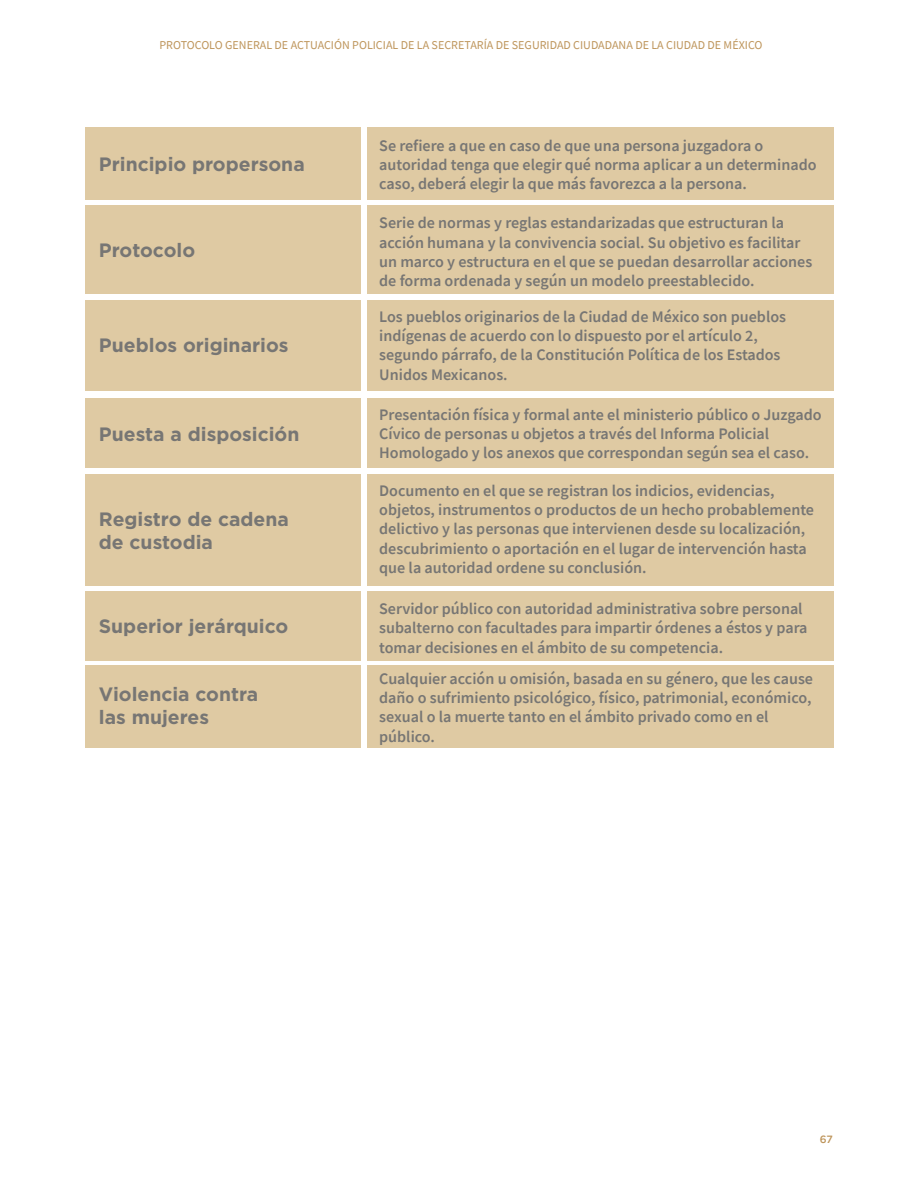
<style>
.page{position:relative;width:918px;height:1188px;background:#fff}
.page>*{position:absolute;margin:0;border:0;box-sizing:border-box;transform-origin:0 0}
.t1{font:700 19.35px/23.2px "Gotham";color:#777674}
.t2{font:600 16.05px/19.4px "Source Sans Pro";color:#777674}
.t3{font:12px "Source Sans Pro";color:#be955b}
.t4{font:500 10.5px "Gotham";color:#be955b}
</style>
<div class="page">
<div style="left:85px;top:128px;width:275px;height:72px;background:#dfcaa3"></div>
<div style="left:367px;top:128px;width:466px;height:72px;background:#dfcaa3"></div>
<div style="left:85px;top:205px;width:275px;height:89px;background:#dfcaa3"></div>
<div style="left:367px;top:205px;width:466px;height:89px;background:#dfcaa3"></div>
<div style="left:85px;top:300px;width:275px;height:90px;background:#dfcaa3"></div>
<div style="left:367px;top:300px;width:466px;height:90px;background:#dfcaa3"></div>
<div style="left:85px;top:398px;width:275px;height:70px;background:#dfcaa3"></div>
<div style="left:367px;top:398px;width:466px;height:70px;background:#dfcaa3"></div>
<div style="left:85px;top:475px;width:275px;height:111px;background:#dfcaa3"></div>
<div style="left:367px;top:475px;width:466px;height:111px;background:#dfcaa3"></div>
<div style="left:85px;top:591px;width:275px;height:69px;background:#dfcaa3"></div>
<div style="left:367px;top:591px;width:466px;height:69px;background:#dfcaa3"></div>
<div style="left:85px;top:665px;width:275px;height:83px;background:#dfcaa3"></div>
<div style="left:367px;top:665px;width:466px;height:83px;background:#dfcaa3"></div>
<p class="t3" style="left:159px;top:37px;width:605px">PROTOCOLO GENERAL DE ACTUACIÓN POLICIAL DE LA SECRETARÍA DE SEGURIDAD CIUDADANA DE LA CIUDAD DE MÉXICO</p>
<p class="t1" style="left:99px;top:152px;width:207px">Principio propersona</p>
<p class="t1" style="left:99px;top:238px;width:98px">Protocolo</p>
<p class="t1" style="left:99px;top:333px;width:191px">Pueblos originarios</p>
<p class="t1" style="left:99px;top:422px;width:202px">Puesta a disposición</p>
<p class="t1" style="left:99px;top:507px;width:191px">Registro de cadena de custodia</p>
<p class="t1" style="left:99px;top:614px;width:191px">Superior jerárquico</p>
<p class="t1" style="left:99px;top:682px;width:161px">Violencia contra las mujeres</p>
<p class="t2" style="left:379px;top:136px;width:439px">Se refiere a que en caso de que una persona juzgadora o autoridad tenga que elegir qué norma aplicar a un determinado caso, deberá elegir la que más favorezca a la persona.</p>
<p class="t2" style="left:379px;top:213px;width:435px">Serie de normas y reglas estandarizadas que estructuran la acción humana y la convivencia social. Su objetivo es facilitar un marco y estructura en el que se puedan desarrollar acciones de forma ordenada y según un modelo preestablecido.</p>
<p class="t2" style="left:379px;top:306px;width:408px">Los pueblos originarios de la Ciudad de México son pueblos indígenas de acuerdo con lo dispuesto por el artículo 2, segundo párrafo, de la Constitución Política de los Estados Unidos Mexicanos.</p>
<p class="t2" style="left:379px;top:405px;width:444px">Presentación física y formal ante el ministerio público o Juzgado<br>Cívico de personas u objetos a través del Informa Policial<br>Homologado y los anexos que correspondan según sea el caso.</p>
<p class="t2" style="left:379px;top:481px;width:436px">Documento en el que se registran los indicios, evidencias, objetos, instrumentos o productos de un hecho probablemente delictivo y las personas que intervienen desde su localización, descubrimiento o aportación en el lugar de intervención hasta que la autoridad ordene su conclusión.</p>
<p class="t2" style="left:379px;top:599px;width:430px">Servidor público con autoridad administrativa sobre personal subalterno con facultades para impartir órdenes a éstos y para tomar decisiones en el ámbito de su competencia.</p>
<p class="t2" style="left:379px;top:669px;width:435px">Cualquier acción u omisión, basada en su género, que les cause daño o sufrimiento psicológico, físico, patrimonial, económico, sexual o la muerte tanto en el ámbito privado como en el público.</p>
<p class="t4" style="left:820px;top:1133px;width:15px">67</p>
</div>
